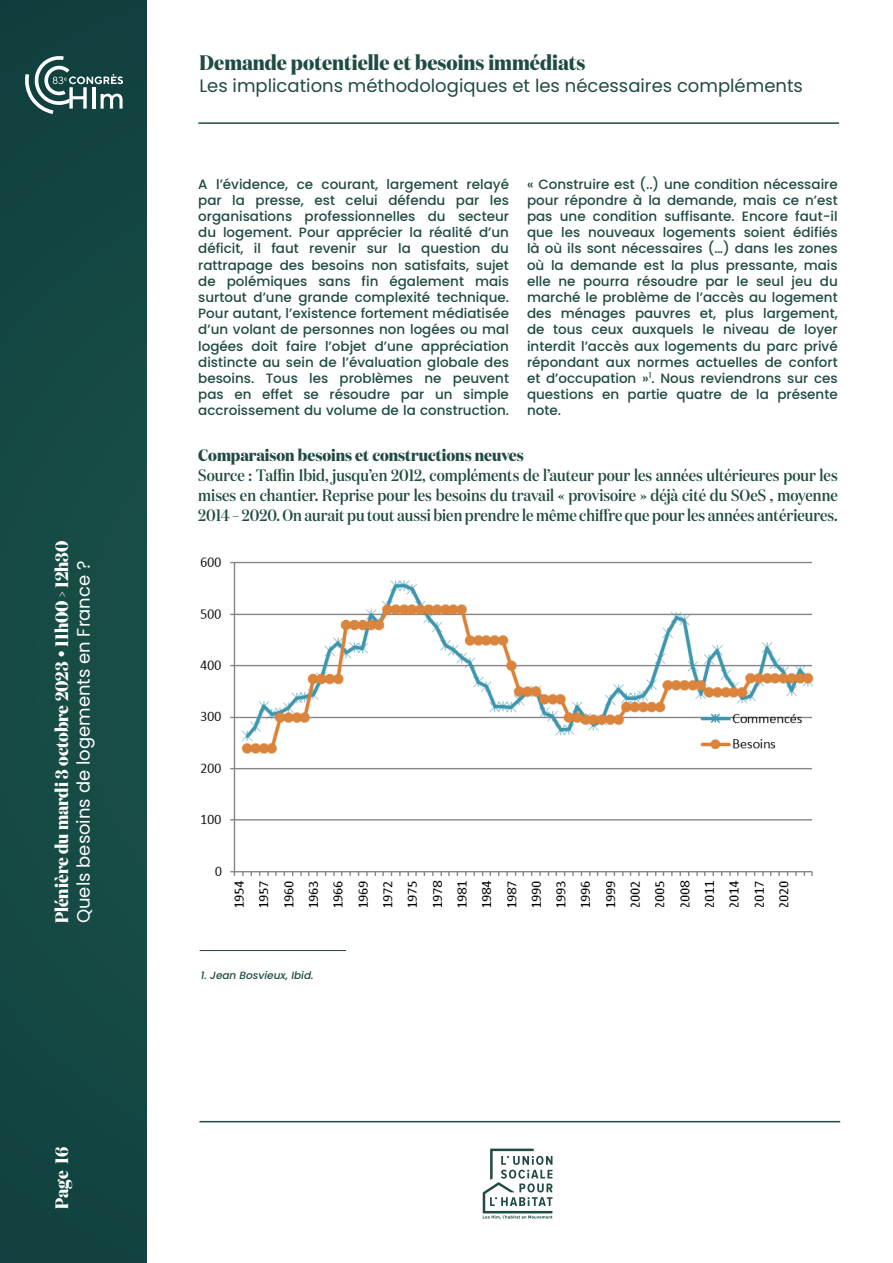
<style>
.page{position:relative;width:893px;height:1263px;background:#fff}
.page>*{position:absolute;margin:0;border:0;box-sizing:border-box;transform-origin:0 0}
.t1{font:700 21px "Domaine Disp Nar";color:#204b44}
.t2{font:700 18px/21.6px "Domaine Disp Nar";color:#fff}
.t3{font:18px "Poppins";color:#204b44}
.Titre_2{font:500 16.5px/19.8px "Domaine Disp Nar";color:#204b44;text-align:justify}
.Titre_2-2{font:700 16.5px "Domaine Disp Nar";color:#204b44}
.Texte_courant{font:500 13.5px/16.2px "Poppins";color:#204b44;text-align:justify}
.Notes{font:italic 500 10.5px "Poppins";color:#204b44}
.s1{font-family:"Poppins";font-weight:400}
</style>
<div class="page">
<div style="left:0;top:0;width:147px;height:1262px;background:#154943"></div>
<hr style="left:198px;top:122px;width:641px;height:2px;background:#204b44">
<svg style="left:483px;top:1148px;width:70px;height:71px"></svg>
<hr style="left:199px;top:1121px;width:641px;height:1px;background:#204b44">
<svg style="left:25px;top:56px;width:98px;height:58px"></svg>
<img style="left:200px;top:557px;width:614px;height:350px">
<hr style="left:200px;top:950px;width:146px;height:1px;background:#204b44">
<p class="t2" style="left:51px;top:923px;width:384px;rotate:-90deg">Plénière du mardi 3 octobre 2023 • 11h00 &gt; 12h30<br><span class="s1">Quels besoins de logements en France ?</span></p>
<p class="t2" style="left:51px;top:1208px;width:63px;rotate:-90deg">Page 16</p>
<p class="t1" style="left:199px;top:49px;width:387px">Demande potentielle et besoins immédiats</p>
<p class="t3" style="left:199px;top:75px;width:605px">Les implications méthodologiques et les nécessaires compléments</p>
<p class="Texte_courant" style="left:198px;top:176px;width:312px">A l’évidence, ce courant, largement relayé par la presse, est celui défendu par les organisations professionnelles du secteur du logement. Pour apprécier la réalité d’un déficit, il faut revenir sur la question du rattrapage des besoins non satisfaits, sujet de polémiques sans fin également mais surtout d’une grande complexité technique.<br>Pour autant, l’existence fortement médiatisée d’un volant de personnes non logées ou mal logées doit faire l’objet d’une appréciation distincte au sein de l’évaluation globale des besoins. Tous les problèmes ne peuvent pas en effet se résoudre par un simple accroissement du volume de la construction.</p>
<p class="Texte_courant" style="left:527px;top:176px;width:312px">« Construire est (..) une condition nécessaire pour répondre à la demande, mais ce n’est pas une condition suffisante. Encore faut-il que les nouveaux logements soient édifiés là où ils sont nécessaires (…) dans les zones où la demande est la plus pressante, mais elle ne pourra résoudre par le seul jeu du marché le problème de l’accès au logement des ménages pauvres et, plus largement, de tous ceux auxquels le niveau de loyer interdit l’accès aux logements du parc privé répondant aux normes actuelles de confort et d’occupation »<sup>1</sup>. Nous reviendrons sur ces questions en partie quatre de la présente note.</p>
<p class="Titre_2-2" style="left:198px;top:445px;width:327px">Comparaison besoins et constructions neuves</p>
<p class="Titre_2" style="left:198px;top:465px;width:641px">Source : Taffin Ibid, jusqu’en 2012, compléments de l’auteur pour les années ultérieures pour les mises en chantier. Reprise pour les besoins du travail « provisoire » déjà cité du SOeS , moyenne 2014 – 2020. On aurait pu tout aussi bien prendre le même chiffre que pour les années antérieures.</p>
<p class="Notes" style="left:201px;top:969px;width:114px">1. Jean Bosvieux, Ibid.</p>
</div>
